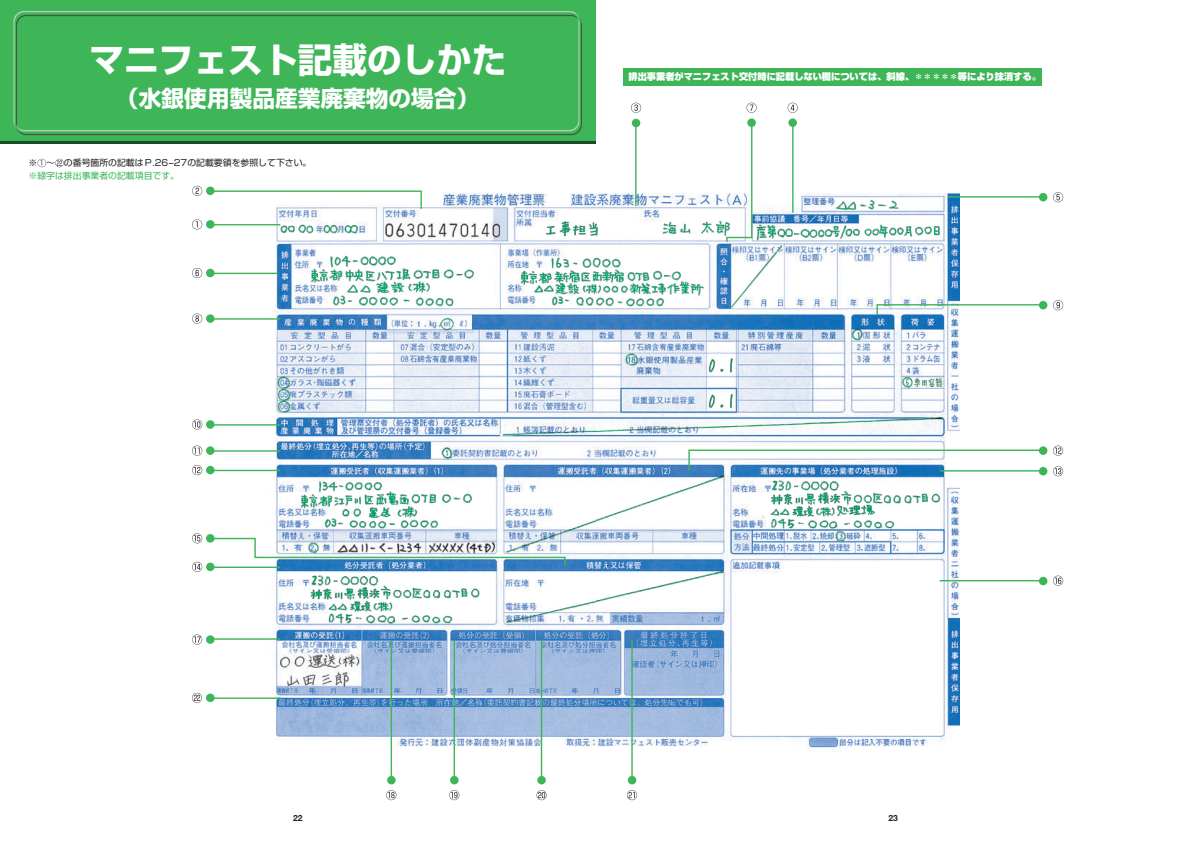
<style>
.page{position:relative;width:1191px;height:842px;background:#fff}
.page>*{position:absolute;margin:0;border:0;box-sizing:border-box;transform-origin:0 0}
.t1{font:700 34.7px "Shin Go Pro";color:#fff}
.t2{font:700 22.7px "Shin Go Pro";color:#fff}
.t3{font:900 9.2px "Shin Go Pro";color:#fff}
.t4{font:8.9px "Shin Go Pro";color:#231f20}
.t5{font:8.9px "Shin Go Pro";color:#3eb658}
.t6{font:700 8.5px "Helvetica Neue";color:#231f20}
</style>
<div class="page">
<div style="left:0;top:0;width:595px;height:142px;background:#3eb658"></div>
<div style="left:16px;top:15px;width:566px;height:120px;border:1px solid #757679;border-radius:10px"></div>
<div style="left:13px;top:11px;width:567px;height:120px;border:1px solid #e6e7e9;border-radius:10px"></div>
<div style="left:15px;top:13px;width:566px;height:120px;border:1px solid #3eb658;border-radius:10px"></div>
<hr style="left:0;top:142px;width:595px;height:2px;background:#6c6d70">
<img style="left:242px;top:187px;width:717px;height:565px">
<div style="left:206px;top:187px;width:8px;height:8px;background:#3eb658;border-radius:50%"></div>
<svg style="left:210px;top:190px;width:212px;height:20px"></svg>
<div style="left:206px;top:220px;width:8px;height:9px;background:#3eb658;border-radius:50%"></div>
<hr style="left:210px;top:224px;width:70px;height:1px;background:#3eb658">
<div style="left:206px;top:269px;width:8px;height:8px;background:#3eb658;border-radius:50%"></div>
<hr style="left:210px;top:273px;width:68px;height:1px;background:#3eb658">
<div style="left:206px;top:314px;width:8px;height:9px;background:#3eb658;border-radius:50%"></div>
<hr style="left:210px;top:318px;width:70px;height:2px;background:#3eb658">
<div style="left:206px;top:420px;width:8px;height:9px;background:#3eb658;border-radius:50%"></div>
<hr style="left:210px;top:424px;width:70px;height:2px;background:#3eb658">
<div style="left:206px;top:446px;width:8px;height:9px;background:#3eb658;border-radius:50%"></div>
<hr style="left:210px;top:450px;width:70px;height:2px;background:#3eb658">
<div style="left:206px;top:466px;width:8px;height:8px;background:#3eb658;border-radius:50%"></div>
<hr style="left:210px;top:470px;width:70px;height:1px;background:#3eb658">
<div style="left:206px;top:563px;width:8px;height:8px;background:#3eb658;border-radius:50%"></div>
<div style="left:206px;top:635px;width:8px;height:9px;background:#3eb658;border-radius:50%"></div>
<hr style="left:210px;top:638px;width:70px;height:2px;background:#3eb658">
<div style="left:206px;top:693px;width:8px;height:9px;background:#3eb658;border-radius:50%"></div>
<hr style="left:210px;top:697px;width:70px;height:2px;background:#3eb658">
<div style="left:206px;top:534px;width:8px;height:9px;background:#3eb658;border-radius:50%"></div>
<svg style="left:209px;top:537px;width:357px;height:31px"></svg>
<div style="left:387px;top:776px;width:9px;height:8px;background:#3eb658;border-radius:50%"></div>
<hr style="left:391px;top:640px;width:1px;height:140px;background:#3eb658">
<div style="left:450px;top:776px;width:8px;height:8px;background:#3eb658;border-radius:50%"></div>
<hr style="left:453px;top:640px;width:2px;height:140px;background:#3eb658">
<div style="left:537px;top:776px;width:9px;height:8px;background:#3eb658;border-radius:50%"></div>
<hr style="left:541px;top:640px;width:1px;height:140px;background:#3eb658">
<hr style="left:635px;top:123px;width:1px;height:83px;background:#3eb658">
<hr style="left:792px;top:122px;width:1px;height:91px;background:#3eb658">
<div style="left:1039px;top:193px;width:8px;height:8px;background:#3eb658;border-radius:50%"></div>
<hr style="left:948px;top:196px;width:95px;height:2px;background:#3eb658">
<div style="left:1039px;top:301px;width:8px;height:8px;background:#3eb658;border-radius:50%"></div>
<svg style="left:875px;top:303px;width:169px;height:14px"></svg>
<div style="left:1039px;top:577px;width:8px;height:8px;background:#3eb658;border-radius:50%"></div>
<hr style="left:939px;top:580px;width:104px;height:1px;background:#3eb658">
<div style="left:1039px;top:446px;width:8px;height:9px;background:#3eb658;border-radius:50%"></div>
<svg style="left:687px;top:449px;width:357px;height:23px"></svg>
<div style="left:1039px;top:467px;width:8px;height:8px;background:#3eb658;border-radius:50%"></div>
<hr style="left:939px;top:470px;width:104px;height:2px;background:#3eb658">
<div style="left:628px;top:776px;width:8px;height:8px;background:#3eb658;border-radius:50%"></div>
<hr style="left:631px;top:640px;width:2px;height:140px;background:#3eb658">
<svg style="left:725px;top:127px;width:28px;height:116px"></svg>
<div style="left:623px;top:68px;width:418px;height:18px;background:#3eb658"></div>
<svg style="left:1053px;top:192px;width:10px;height:10px"></svg>
<svg style="left:1053px;top:300px;width:10px;height:10px"></svg>
<svg style="left:1053px;top:446px;width:10px;height:10px"></svg>
<svg style="left:1053px;top:466px;width:10px;height:10px"></svg>
<svg style="left:1053px;top:576px;width:10px;height:10px"></svg>
<svg style="left:627px;top:790px;width:10px;height:10px"></svg>
<svg style="left:536px;top:790px;width:10px;height:10px"></svg>
<svg style="left:449px;top:790px;width:10px;height:10px"></svg>
<svg style="left:386px;top:790px;width:10px;height:10px"></svg>
<svg style="left:192px;top:186px;width:10px;height:10px"></svg>
<svg style="left:192px;top:219px;width:10px;height:10px"></svg>
<svg style="left:192px;top:268px;width:10px;height:10px"></svg>
<svg style="left:192px;top:314px;width:10px;height:10px"></svg>
<svg style="left:192px;top:419px;width:10px;height:11px"></svg>
<svg style="left:192px;top:446px;width:10px;height:10px"></svg>
<svg style="left:192px;top:465px;width:10px;height:10px"></svg>
<svg style="left:192px;top:533px;width:10px;height:10px"></svg>
<svg style="left:192px;top:562px;width:10px;height:10px"></svg>
<svg style="left:192px;top:634px;width:10px;height:11px"></svg>
<svg style="left:192px;top:693px;width:10px;height:10px"></svg>
<div style="left:632px;top:119px;width:8px;height:8px;background:#3eb658;border-radius:50%"></div>
<div style="left:747px;top:118px;width:9px;height:9px;background:#3eb658;border-radius:50%"></div>
<div style="left:788px;top:118px;width:9px;height:9px;background:#3eb658;border-radius:50%"></div>
<svg style="left:787px;top:103px;width:10px;height:10px"></svg>
<svg style="left:746px;top:103px;width:10px;height:10px"></svg>
<svg style="left:631px;top:103px;width:10px;height:10px"></svg>
<svg style="left:55px;top:159px;width:9px;height:8px"></svg>
<svg style="left:38px;top:159px;width:8px;height:8px"></svg>
<h1 class="t1" style="left:89px;top:32px;width:418px">マニフェスト記載のしかた</h1>
<h2 class="t2" style="left:116px;top:80px;width:364px">（水銀使用製品産業廃棄物の場合）</h2>
<p class="t4" style="left:28px;top:156px;width:284px">※　～　の番号箇所の記載はＰ.26-27の記載要領を参照して下さい。</p>
<p class="t5" style="left:28px;top:168px;width:152px">※緑字は排出事業者の記載項目です。</p>
<p class="t3" style="left:628px;top:70px;width:414px">排出事業者がマニフェスト交付時に記載しない欄については、斜線、＊＊＊＊＊等により抹消する。</p>
<p class="t6" style="left:293px;top:810px;width:11px">22</p>
<p class="t6" style="left:888px;top:810px;width:11px">23</p>
</div>
